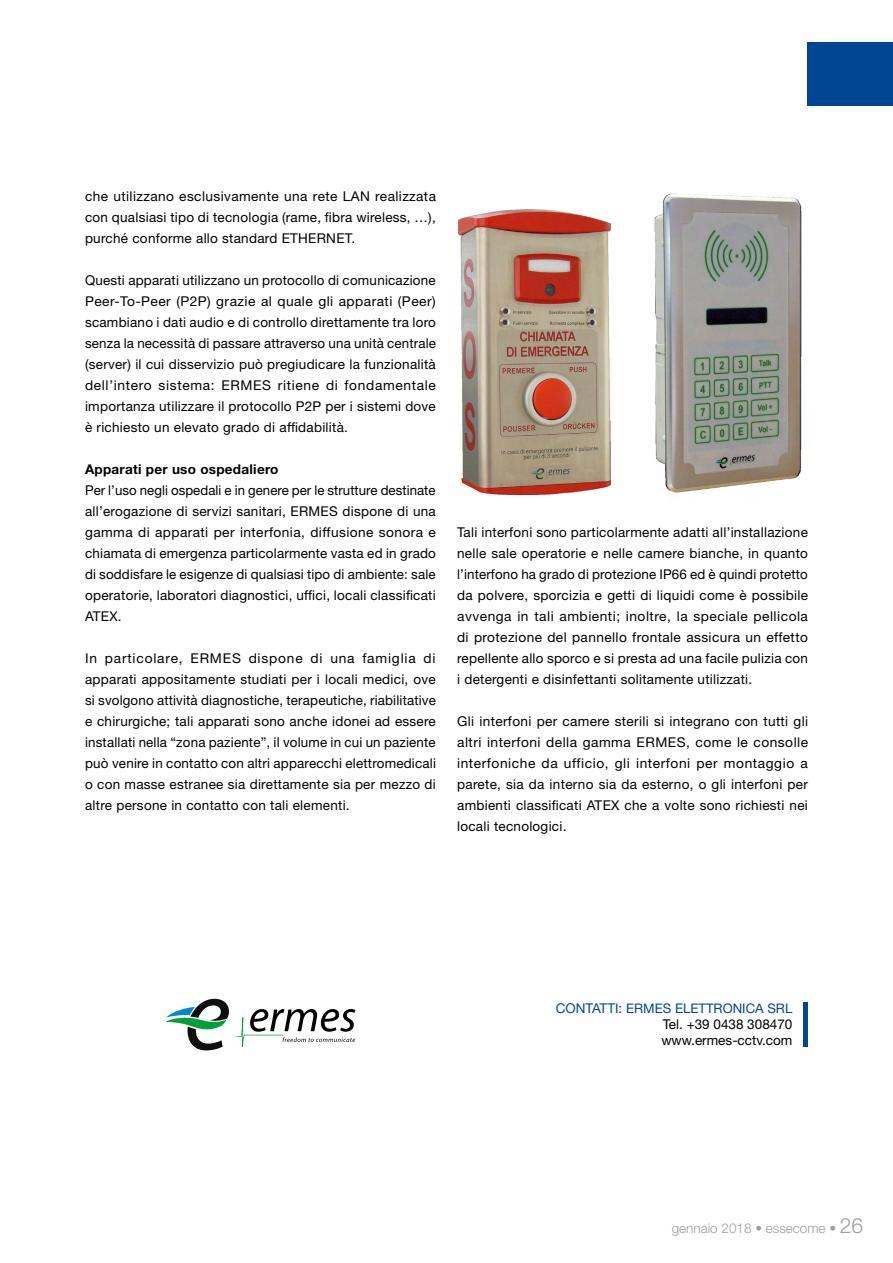
<style>
.page{position:relative;width:893px;height:1263px;background:#fff}
.page>*{position:absolute;margin:0;border:0;box-sizing:border-box;transform-origin:0 0}
.t1{font:13.5px/21px "Helvetica Neue LT Std";letter-spacing:.02em;color:#000;text-align:justify}
.t2{font:13.5px/16.2px "Helvetica Neue LT Std";color:#000}
.t3{font:700 13.5px "Helvetica Neue LT Std";letter-spacing:.02em;color:#000}
.t4{font:300 13.5px "Helvetica Neue LT Std";color:#9d9d9c}
.t5{font:13.2px "Helvetica Neue LT Std";color:#014694}
.s1{font-size:13.5px}
.s2{font-size:21px}
</style>
<div class="page">
<div style="left:808px;top:43px;width:85px;height:63px;background:#014694"></div>
<img style="left:654px;top:193px;width:148px;height:300px">
<img style="left:458px;top:209px;width:153px;height:285px">
<div style="left:803px;top:1002px;width:5px;height:44px;background:#014694"></div>
<svg style="left:165px;top:999px;width:64px;height:51px"></svg>
<svg style="left:236px;top:1009px;width:119px;height:38px"></svg>
<p class="t1" style="left:85px;top:185px;width:352px">che utilizzano esclusivamente una rete LAN realizzata con qualsiasi tipo di tecnologia (rame, fibra wireless, …), purché conforme allo standard ETHERNET.</p>
<p class="t1" style="left:85px;top:269px;width:352px">Questi apparati utilizzano un protocollo di comunicazione Peer-To-Peer (P2P) grazie al quale gli apparati (Peer) scambiano i dati audio e di controllo direttamente tra loro senza la necessità di passare attraverso una unità centrale (server) il cui disservizio può pregiudicare la funzionalità dell’intero sistema: ERMES ritiene di fondamentale importanza utilizzare il protocollo P2P per i sistemi dove è richiesto un elevato grado di affidabilità.</p>
<p class="t3" style="left:85px;top:461px;width:195px">Apparati per uso ospedaliero</p>
<p class="t1" style="left:85px;top:479px;width:352px">Per l’uso negli ospedali e in genere per le strutture destinate all’erogazione di servizi sanitari, ERMES dispone di una gamma di apparati per interfonia, diffusione sonora e chiamata di emergenza particolarmente vasta ed in grado di soddisfare le esigenze di qualsiasi tipo di ambiente: sale operatorie, laboratori diagnostici, uffici, locali classificati ATEX.</p>
<p class="t1" style="left:85px;top:647px;width:353px">In particolare, ERMES dispone di una famiglia di apparati appositamente studiati per i locali medici, ove si svolgono attività diagnostiche, terapeutiche, riabilitative e chirurgiche; tali apparati sono anche idonei ad essere installati nella “zona paziente”, il volume in cui un paziente può venire in contatto con altri apparecchi elettromedicali o con masse estranee sia direttamente sia per mezzo di altre persone in contatto con tali elementi.</p>
<p class="t1" style="left:457px;top:521px;width:352px">Tali interfoni sono particolarmente adatti all’installazione nelle sale operatorie e nelle camere bianche, in quanto l’interfono ha grado di protezione IP66 ed è quindi protetto da polvere, sporcizia e getti di liquidi come è possibile avvenga in tali ambienti; inoltre, la speciale pellicola di protezione del pannello frontale assicura un effetto repellente allo sporco e si presta ad una facile pulizia con i detergenti e disinfettanti solitamente utilizzati.</p>
<p class="t1" style="left:457px;top:710px;width:352px">Gli interfoni per camere sterili si integrano con tutti gli altri interfoni della gamma ERMES, come le consolle interfoniche da ufficio, gli interfoni per montaggio a parete, sia da interno sia da esterno, o gli interfoni per ambienti classificati ATEX che a volte sono richiesti nei locali tecnologici.</p>
<p class="t5" style="left:556px;top:1000px;width:238px"><span class="s1">CONTATTI:</span> ERMES ELETTRONICA SRL</p>
<p class="t2" style="left:661px;top:1016px;width:132px">Tel. +39 0438 308470 www.ermes-cctv.com</p>
<p class="t4" style="left:672px;top:1220px;width:193px">gennaio 2018 • essecome • <span class="s2">26</span></p>
</div>
